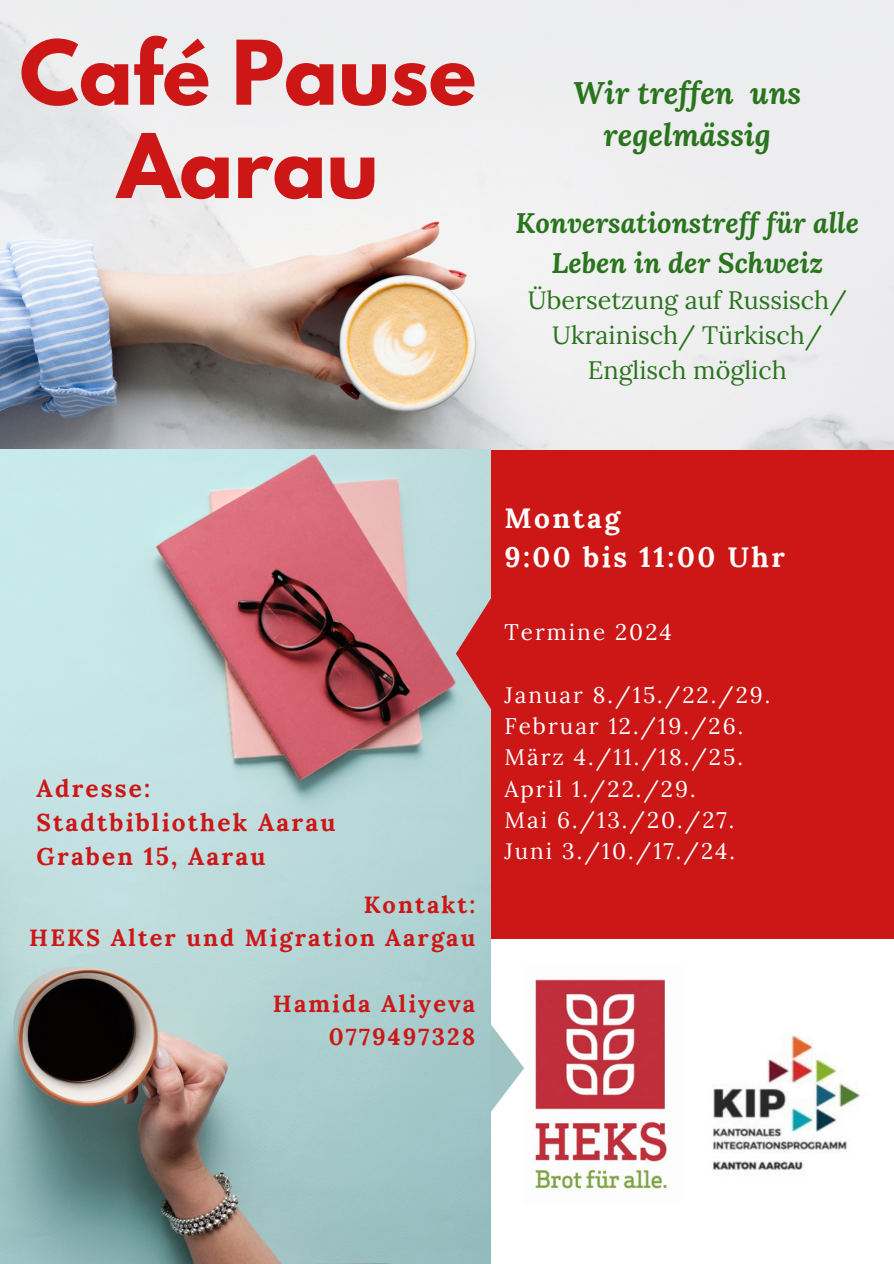
<style>
.page{position:relative;width:894px;height:1264px;background:#fff}
.page>*{position:absolute;margin:0;border:0;box-sizing:border-box;transform-origin:0 0}
.t1{font:700 78.9px "League Spartan";color:#cd1717}
.t2{font:italic 700 30.9px/42.8px "Lora";color:#29741d;text-align:center}
.t3{font:italic 700 28.2px "Lora";color:#29741d}
.t4{font:700 28.05px "Lora";letter-spacing:.09em;color:#fff}
.t5{font:25.2px/34.8px "Lora";color:#29741d;text-align:center}
.t6{font:700 24.3px "Lora";letter-spacing:.09em;color:#cd1717}
.t7{font:700 23.55px "Lora";letter-spacing:.09em;color:#cd1717}
.t8{font:22.5px "Lora";letter-spacing:.09em;color:#fff}
</style>
<div class="page">
<div style="left:455px;top:449px;width:438px;height:489px;background:#cd1717"></div>
<svg style="left:490px;top:981px;width:34px;height:173px"></svg>
<img style="left:535px;top:979px;width:132px;height:211px">
<img style="left:0;top:0;width:893px;height:449px">
<img style="left:0;top:449px;width:490px;height:814px">
<svg style="left:455px;top:592px;width:36px;height:123px"></svg>
<img style="left:713px;top:1035px;width:148px;height:136px">
<p class="t1" style="left:20px;top:34px;width:458px">Café Pause</p>
<p class="t1" style="left:118px;top:127px;width:262px">Aarau</p>
<p class="t2" style="left:573px;top:70px;width:230px">Wir treffen uns regelmässig</p>
<p class="t3" style="left:515px;top:203px;width:345px">Konversationstreff für alle</p>
<p class="t3" style="left:551px;top:244px;width:273px">Leben in der Schweiz</p>
<p class="t5" style="left:527px;top:282px;width:320px">Übersetzung auf Russisch/<br>Ukrainisch/ Türkisch/<br>Englisch möglich</p>
<p class="t6" style="left:37px;top:772px;width:115px">Adresse:</p>
<p class="t6" style="left:37px;top:806px;width:300px">Stadtbibliothek Aarau</p>
<p class="t6" style="left:37px;top:840px;width:230px">Graben 15, Aarau</p>
<p class="t7" style="left:363px;top:889px;width:113px">Kontakt:</p>
<p class="t7" style="left:29px;top:922px;width:447px">HEKS Alter und Migration Aargau</p>
<p class="t7" style="left:273px;top:988px;width:204px">Hamida Aliyeva</p>
<p class="t7" style="left:329px;top:1020px;width:148px">0779497328</p>
<p class="t4" style="left:504px;top:500px;width:117px">Montag</p>
<p class="t4" style="left:504px;top:538px;width:282px">9:00 bis 11:00 Uhr</p>
<p class="t8" style="left:504px;top:617px;width:169px">Termine 2024</p>
<p class="t8" style="left:504px;top:680px;width:267px">Januar 8./15./22./29.</p>
<p class="t8" style="left:504px;top:711px;width:240px">Februar 12./19./26.</p>
<p class="t8" style="left:504px;top:742px;width:240px">März 4./11./18./25.</p>
<p class="t8" style="left:504px;top:774px;width:193px">April 1./22./29.</p>
<p class="t8" style="left:504px;top:805px;width:231px">Mai 6./13./20./27.</p>
<p class="t8" style="left:504px;top:836px;width:232px">Juni 3./10./17./24.</p>
</div>
